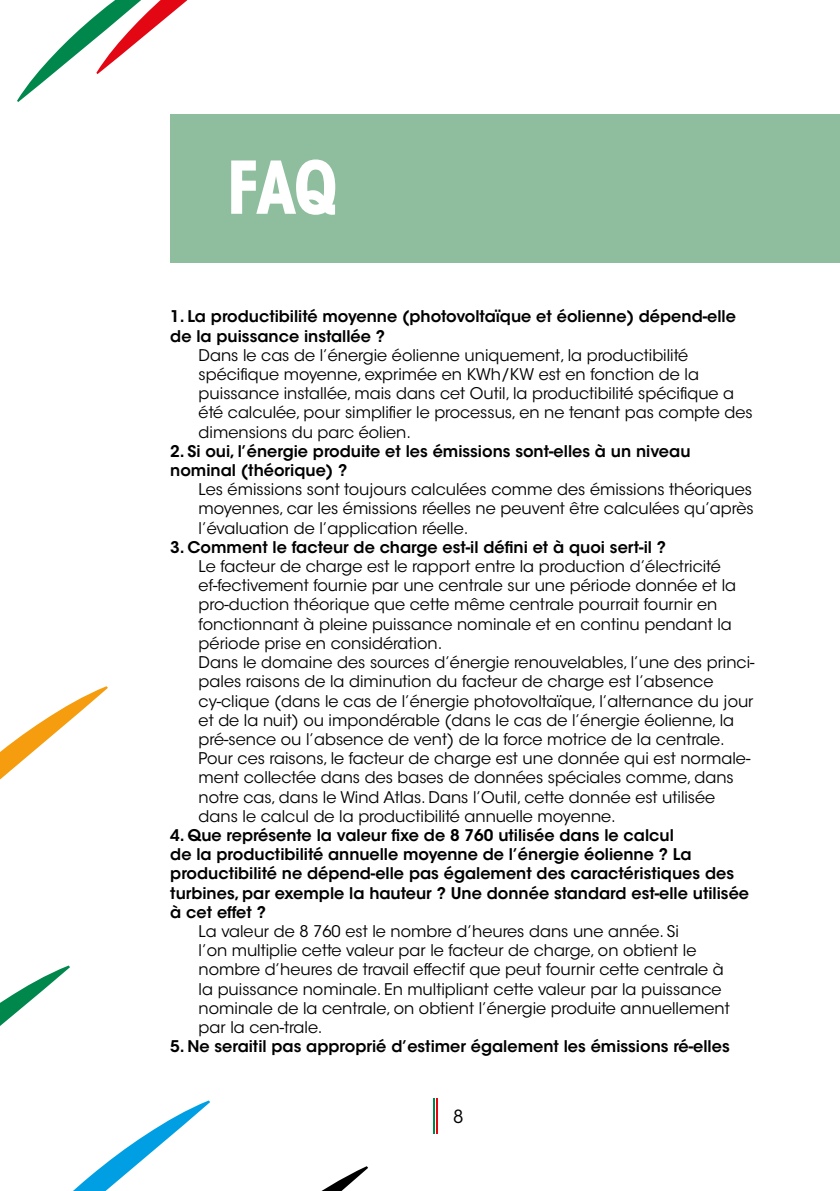
<style>
.page{position:relative;width:840px;height:1191px;background:#fff}
.page>*{position:absolute;margin:0;border:0;box-sizing:border-box;transform-origin:0 0}
.t1{font:700 condensed 72px "ITC Avant Garde Std";color:#fff}
.t2{font:18px "ITC Avant Garde Std";color:#000}
.t3{font:16px/19.2px "ITC Avant Garde Std";color:#000}
.t4{font:600 16px/19.2px "ITC Avant Garde Std";color:#000}
</style>
<div class="page">
<svg style="left:0;top:686px;width:108px;height:94px"></svg>
<svg style="left:0;top:965px;width:368px;height:226px"></svg>
<svg style="left:17px;top:0;width:171px;height:102px"></svg>
<svg style="left:434px;top:1098px;width:1px;height:36px"></svg>
<hr style="left:433px;top:1098px;width:1px;height:36px;background:#00874b">
<hr style="left:436px;top:1098px;width:1px;height:36px;background:#e30613">
<div style="left:170px;top:114px;width:669px;height:149px;background:#8ebe9e"></div>
<h1 class="t1" style="left:227px;top:142px;width:112px">FAQ</h1>
<p class="t4" style="left:170px;top:307px;width:567px">1. La productibilité moyenne (photovoltaïque et éolienne) dépend-elle de la puissance installée ?</p>
<p class="t3" style="left:198px;top:345px;width:555px">Dans le cas de l’énergie éolienne uniquement, la productibilité spécifique moyenne, exprimée en KWh/KW est en fonction de la puissance installée, mais dans cet Outil, la productibilité spécifique a été calculée, pour simplifier le processus, en ne tenant pas compte des dimensions du parc éolien.</p>
<p class="t4" style="left:170px;top:441px;width:521px">2. Si oui, l’énergie produite et les émissions sont-elles à un niveau nominal (théorique) ?</p>
<p class="t3" style="left:198px;top:480px;width:556px;text-align:justify">Les émissions sont toujours calculées comme des émissions théoriques moyennes, car les émissions réelles ne peuvent être calculées qu’après l’évaluation de l’application réelle.</p>
<p class="t4" style="left:170px;top:537px;width:497px">3. Comment le facteur de charge est-il défini et à quoi sert-il ?</p>
<p class="t3" style="left:198px;top:557px;width:557px">Le facteur de charge est le rapport entre la production d’électricité ef-fectivement fournie par une centrale sur une période donnée et la pro-duction théorique que cette même centrale pourrait fournir en fonctionnant à pleine puissance nominale et en continu pendant la période prise en considération.<br>Dans le domaine des sources d’énergie renouvelables, l’une des princi&shy;pales raisons de la diminution du facteur de charge est l’absence cy-clique (dans le cas de l’énergie photovoltaïque, l’alternance du jour et de la nuit) ou impondérable (dans le cas de l’énergie éolienne, la pré-sence ou l’absence de vent) de la force motrice de la centrale.<br>Pour ces raisons, le facteur de charge est une donnée qui est normale&shy;ment collectée dans des bases de données spéciales comme, dans notre cas, dans le Wind Atlas. Dans l’Outil, cette donnée est utilisée dans le calcul de la productibilité annuelle moyenne.</p>
<p class="t4" style="left:170px;top:825px;width:580px">4. Que représente la valeur fixe de 8 760 utilisée dans le calcul<br>de la productibilité annuelle moyenne de l’énergie éolienne ? La productibilité ne dépend-elle pas également des caractéristiques des turbines, par exemple la hauteur ? Une donnée standard est-elle utilisée à cet effet ?</p>
<p class="t3" style="left:198px;top:921px;width:532px">La valeur de 8 760 est le nombre d’heures dans une année. Si<br>l’on multiplie cette valeur par le facteur de charge, on obtient le nombre d’heures de travail effectif que peut fournir cette centrale à la puissance nominale. En multipliant cette valeur par la puissance nominale de la centrale, on obtient l’énergie produite annuellement par la cen-trale.</p>
<p class="t4" style="left:170px;top:1036px;width:560px">5. Ne seraitil pas approprié d’estimer également les émissions ré-elles</p>
<p class="t2" style="left:453px;top:1106px;width:12px">8</p>
</div>
